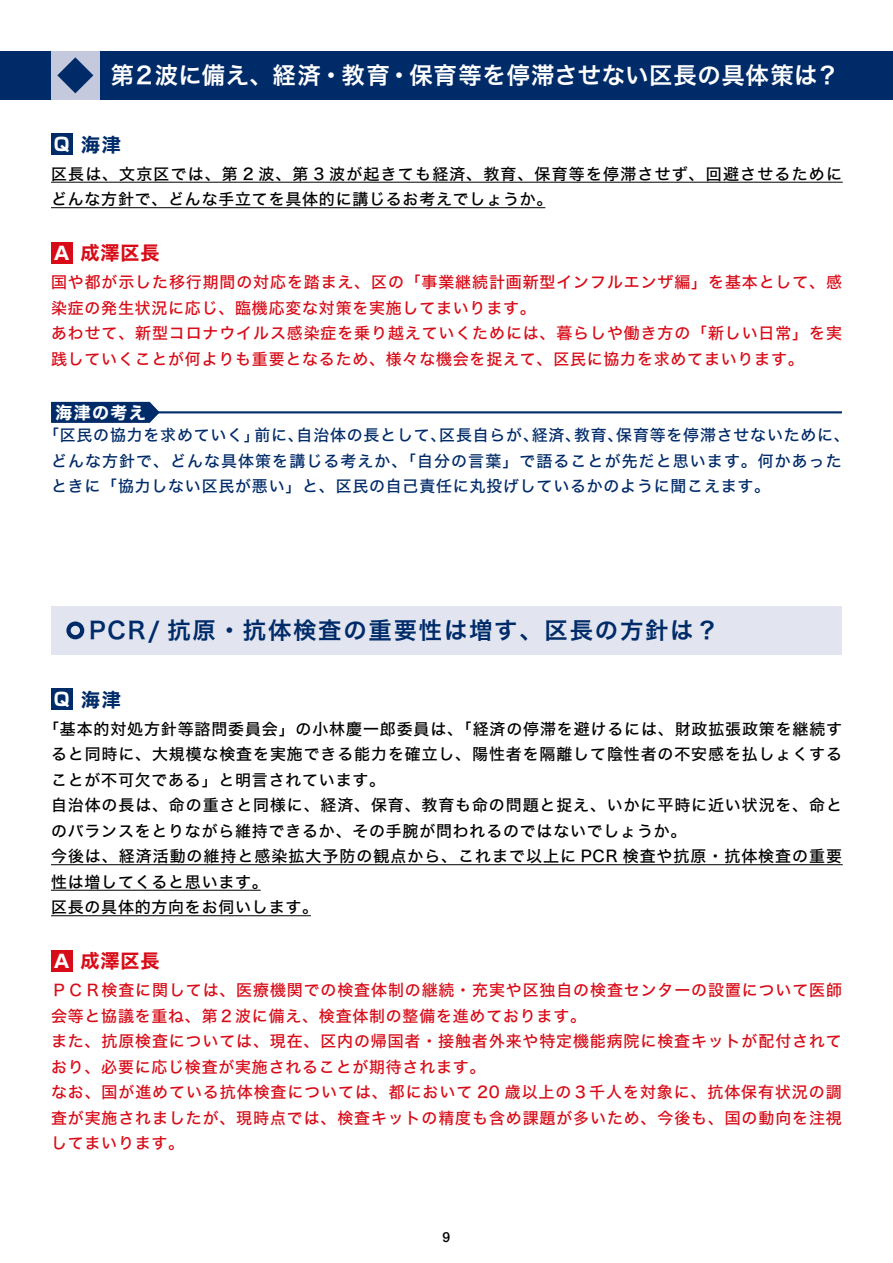
<style>
.page{position:relative;width:893px;height:1263px;background:#fff}
.page>*{position:absolute;margin:0;border:0;box-sizing:border-box;transform-origin:0 0}
.t1{font:23.4px "Hira Kaku Std W6";letter-spacing:.03em;color:#fff}
.t2{font:23.4px "Hira Kaku Std W6";letter-spacing:.075em;color:#002b69}
.t3{font:19.2px "Hira Kaku Std W7";letter-spacing:.05em;color:#d80c18}
.t4{font:19.2px "Hira Kaku Std W7";color:#002b69}
.t5{font:16.95px "Hira Kaku Std W7";letter-spacing:.075em;color:#fff}
.t6{font:15.9px/25.5px "Hira Kaku Std W5";letter-spacing:.055em;color:#d80c18}
.t7{font:15.9px/25.5px "Hira Kaku Std W5";letter-spacing:.055em;color:#000}
.t8{font:15.9px/25.5px "Hira Kaku Std W5";letter-spacing:.05em;color:#002b69}
.t9{font:15.9px/25.5px "Hira Kaku Std W5";letter-spacing:.075em;color:#000}
.t10{font:500 13.8px "Helvetica Neue";color:#000}
.s1{font-family:"Shin Go Pr 5";font-weight:700;font-size:18px;color:#fff}
</style>
<div class="page">
<div style="left:51px;top:606px;width:791px;height:49px;background:#e2e5ef"></div>
<svg style="left:69px;top:624px;width:13px;height:13px"></svg>
<div style="left:66px;top:621px;width:18px;height:18px;border:4px solid #002b69;border-radius:50%"></div>
<div style="left:0;top:51px;width:893px;height:49px;background:#002b69"></div>
<div style="left:51px;top:51px;width:49px;height:49px;background:#c5c9de"></div>
<svg style="left:57px;top:57px;width:36px;height:36px"></svg>
<hr style="left:51px;top:182px;width:792px;height:1px;background:#000">
<hr style="left:51px;top:207px;width:494px;height:1px;background:#000">
<hr style="left:51px;top:864px;width:792px;height:1px;background:#000">
<hr style="left:51px;top:890px;width:210px;height:1px;background:#000">
<hr style="left:51px;top:915px;width:260px;height:1px;background:#000">
<div style="left:51px;top:134px;width:21px;height:21px;background:#002b69"></div>
<div style="left:51px;top:242px;width:21px;height:21px;background:#d80c18"></div>
<hr style="left:133px;top:411px;width:709px;height:2px;background:#002b69">
<svg style="left:51px;top:402px;width:109px;height:21px;background:#0d3670"></svg>
<div style="left:51px;top:689px;width:21px;height:21px;background:#002b69"></div>
<div style="left:51px;top:950px;width:21px;height:21px;background:#d80c18"></div>
<h1 class="t1" style="left:51px;top:58px;width:789px">　　 第2波に備え、経済・教育・保育等を停滞させない区長の具体策は？</h1>
<p class="t4" style="left:54px;top:129px;width:69px"><span class="s1">Q</span> 海津</p>
<p class="t9" style="left:51px;top:161px;width:792px">区長は、文京区では、第 2 波、第 3 波が起きても経済、教育、保育等を停滞させず、回避させるためにどんな方針で、どんな手立てを具体的に講じるお考えでしょうか。</p>
<p class="t3" style="left:54px;top:238px;width:108px"><span class="s1">A</span> 成澤区長</p>
<p class="t6" style="left:51px;top:270px;width:792px">国や都が示した移行期間の対応を踏まえ、区の「事業継続計画新型インフルエンザ編」を基本として、感染症の発生状況に応じ、臨機応変な対策を実施してまいります。<br>あわせて、新型コロナウイルス感染症を乗り越えていくためには、暮らしや働き方の「新しい日常」を実践していくことが何よりも重要となるため、様々な機会を捉えて、区民に協力を求めてまいります。</p>
<p class="t5" style="left:56px;top:399px;width:92px">海津の考え</p>
<p class="t8" style="left:51px;top:423px;width:800px;text-indent:-8px">「区民の協力を求めていく」前に、自治体の長として、区長自らが、経済、教育、保育等を停滞させないために、どんな方針で、どんな具体策を講じる考えか、「自分の言葉」で語ることが先だと思います。何かあったときに「協力しない区民が悪い」と、区民の自己責任に丸投げしているかのように聞こえます。</p>
<h1 class="t2" style="left:89px;top:612px;width:631px">PCR/ 抗原・抗体検査の重要性は増す、区長の方針は？</h1>
<p class="t4" style="left:54px;top:684px;width:69px"><span class="s1">Q</span> 海津</p>
<p class="t7" style="left:51px;top:716px;width:793px;text-indent:-8px">「基本的対処方針等諮問委員会」の小林慶一郎委員は、「経済の停滞を避けるには、財政拡張政策を継続すると同時に、大規模な検査を実施できる能力を確立し、陽性者を隔離して陰性者の不安感を払しょくすることが不可欠である」と明言されています。<br>自治体の長は、命の重さと同様に、経済、保育、教育も命の問題と捉え、いかに平時に近い状況を、命とのバランスをとりながら維持できるか、その手腕が問われるのではないでしょうか。<br>今後は、経済活動の維持と感染拡大予防の観点から、これまで以上に PCR 検査や抗原・抗体検査の重要性は増してくると思います。<br>区長の具体的方向をお伺いします。</p>
<p class="t3" style="left:54px;top:946px;width:108px"><span class="s1">A</span> 成澤区長</p>
<p class="t6" style="left:51px;top:978px;width:792px">ＰＣＲ検査に関しては、医療機関での検査体制の継続・充実や区独自の検査センターの設置について医師会等と協議を重ね、第２波に備え、検査体制の整備を進めております。<br>また、抗原検査については、現在、区内の帰国者・接触者外来や特定機能病院に検査キットが配付されており、必要に応じ検査が実施されることが期待されます。<br>なお、国が進めている抗体検査については、都において 20 歳以上の３千人を対象に、抗体保有状況の調査が実施されましたが、現時点では、検査キットの精度も含め課題が多いため、今後も、国の動向を注視してまいります。</p>
<p class="t10" style="left:443px;top:1226px;width:9px">9</p>
</div>
